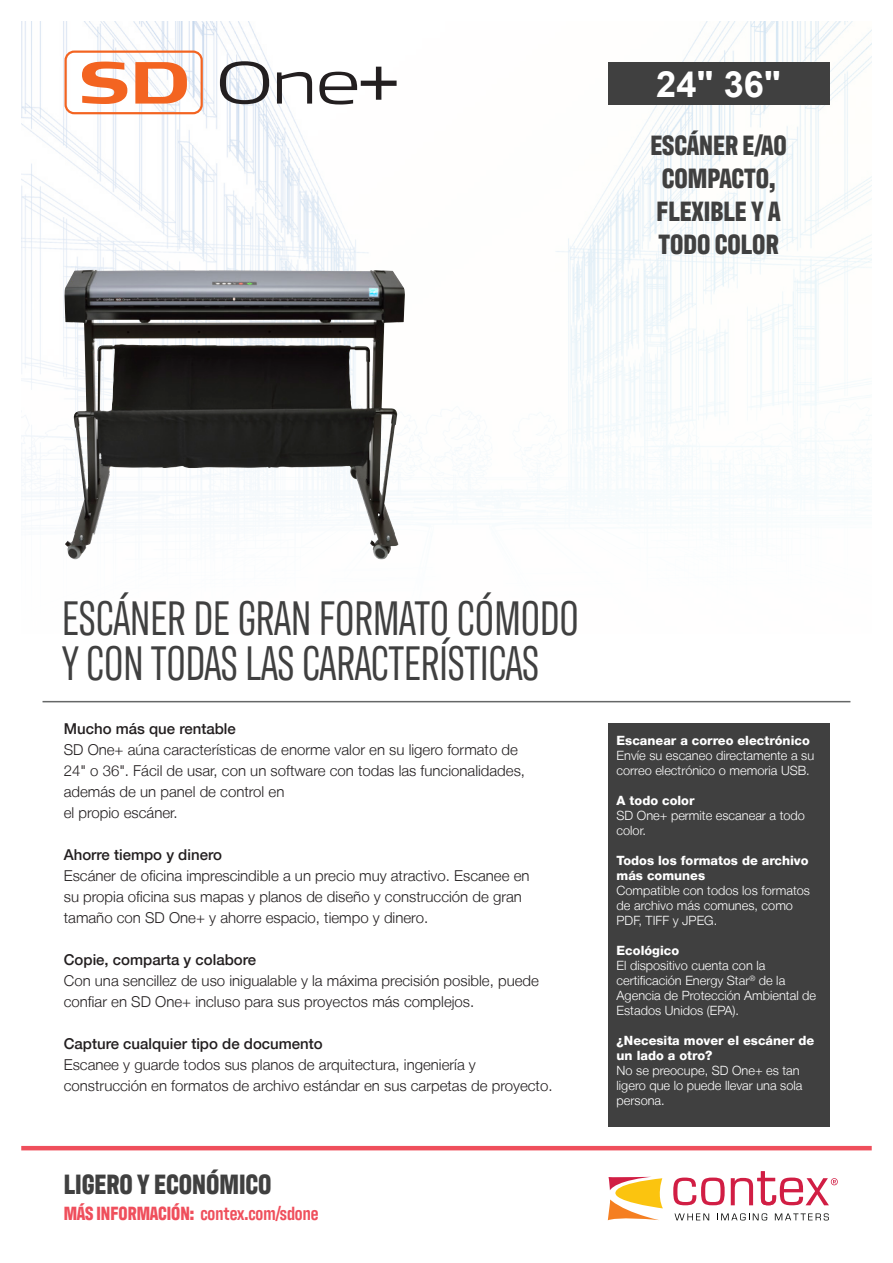
<style>
.page{position:relative;width:893px;height:1263px;background:#fff}
.page>*{position:absolute;margin:0;border:0;box-sizing:border-box;transform-origin:0 0}
.Headline{font:49.5px "Antarctican Headline";color:#404040}
.t1{font:700 36.15px "Arial";color:#fff}
.Call_out_lines{font:700 28.5px/33px "Antarctican Headline";color:#404040}
.t2{font:600 19.5px "Antarctican Headline";color:#ef4f5c}
.Copy{font:300 15px/21px "Helvetica Neue LT";color:#231f20}
.Copy-2{font:500 15px "Helvetica Neue LT";color:#231f20}
.Features_brød{font:300 12.75px/15px "Helvetica Neue LT";color:#fff}
.Features_headline{font:800 12.75px/15px "Helvetica Neue LT";color:#fff}
.s1{font-weight:700}
</style>
<div class="page">
<div style="left:608px;top:723px;width:221px;height:404px;background:#404040"></div>
<img style="left:21px;top:21px;width:851px;height:539px">
<hr style="left:43px;top:701px;width:807px;height:1px;background:#656767">
<div style="left:608px;top:63px;width:221px;height:42px;background:#404040"></div>
<img style="left:64px;top:270px;width:314px;height:289px">
<div style="left:64px;top:51px;width:139px;height:63px;border:2px solid #f36421;border-radius:9px"></div>
<svg style="left:82px;top:62px;width:45px;height:42px"></svg>
<svg style="left:135px;top:62px;width:52px;height:42px"></svg>
<svg style="left:220px;top:61px;width:49px;height:43px"></svg>
<svg style="left:277px;top:72px;width:35px;height:32px"></svg>
<svg style="left:319px;top:67px;width:78px;height:38px"></svg>
<hr style="left:21px;top:1146px;width:851px;height:4px;background:#ef4f5c">
<svg style="left:673px;top:1177px;width:52px;height:28px"></svg>
<svg style="left:608px;top:1177px;width:55px;height:43px"></svg>
<svg style="left:674px;top:1213px;width:35px;height:7px"></svg>
<svg style="left:717px;top:1213px;width:50px;height:7px"></svg>
<svg style="left:775px;top:1213px;width:54px;height:7px"></svg>
<svg style="left:731px;top:1171px;width:107px;height:34px"></svg>
<p class="t1" style="left:656px;top:59px;width:126px">24" 36"</p>
<p class="Call_out_lines" style="left:650px;top:126px;width:138px">ESCÁNER E/A0<br>COMPACTO,<br>FLEXIBLE Y A<br>TODO COLOR</p>
<p class="Headline" style="left:62px;top:585px;width:518px">ESCÁNER DE GRAN FORMATO CÓMODO</p>
<p class="Headline" style="left:62px;top:630px;width:479px">Y CON TODAS LAS CARACTERÍSTICAS</p>
<p class="Copy-2" style="left:64px;top:719px;width:174px">Mucho más que rentable</p>
<p class="Copy" style="left:64px;top:738px;width:463px">SD One+ aúna características de enorme valor en su ligero formato de<br>24" o 36". Fácil de usar, con un software con todas las funcionalidades, además de un panel de control en</p>
<p class="Copy" style="left:64px;top:801px;width:115px">el propio escáner.</p>
<p class="Copy-2" style="left:64px;top:845px;width:160px">Ahorre tiempo y dinero</p>
<p class="Copy" style="left:64px;top:864px;width:467px">Escáner de oficina imprescindible a un precio muy atractivo. Escanee en su propia oficina sus mapas y planos de diseño y construcción de gran tamaño con SD One+ y ahorre espacio, tiempo y dinero.</p>
<p class="Copy-2" style="left:64px;top:950px;width:194px">Copie, comparta y colabore</p>
<p class="Copy" style="left:64px;top:969px;width:477px">Con una sencillez de uso inigualable y la máxima precisión posible, puede confiar en SD One+ incluso para sus proyectos más complejos.</p>
<p class="Copy-2" style="left:64px;top:1034px;width:260px">Capture cualquier tipo de documento</p>
<p class="Copy" style="left:64px;top:1053px;width:490px">Escanee y guarde todos sus planos de arquitectura, ingeniería y construcción en formatos de archivo estándar en sus carpetas de proyecto.</p>
<p class="Call_out_lines" style="left:64px;top:1166px;width:209px">LIGERO Y ECONÓMICO</p>
<p class="t2" style="left:64px;top:1200px;width:256px"><span class="s1">MÁS INFORMACIÓN:</span> contex.com/sdone</p>
<p class="Features_headline" style="left:617px;top:733px;width:195px">Escanear a correo electrónico</p>
<p class="Features_brød" style="left:617px;top:747px;width:199px">Envíe su escaneo directamente a su correo electrónico o memoria USB.</p>
<p class="Features_headline" style="left:617px;top:793px;width:79px">A todo color</p>
<p class="Features_brød" style="left:617px;top:807px;width:190px">SD One+ permite escanear a todo color.</p>
<p class="Features_headline" style="left:617px;top:853px;width:194px">Todos los formatos de archivo más comunes</p>
<p class="Features_brød" style="left:617px;top:882px;width:195px">Compatible con todos los formatos de archivo más comunes, como<br>PDF, TIFF y JPEG.</p>
<p class="Features_headline" style="left:617px;top:943px;width:64px">Ecológico</p>
<p class="Features_brød" style="left:617px;top:957px;width:201px">El dispositivo cuenta con la certificación Energy Star<sup>®</sup> de la<br>Agencia de Protección Ambiental de<br>Estados Unidos (EPA).</p>
<p class="Features_headline" style="left:617px;top:1033px;width:199px">¿Necesita mover el escáner de un lado a otro?</p>
<p class="Features_brød" style="left:617px;top:1062px;width:187px">No se preocupe, SD One+ es tan ligero que lo puede llevar una sola persona.</p>
</div>
